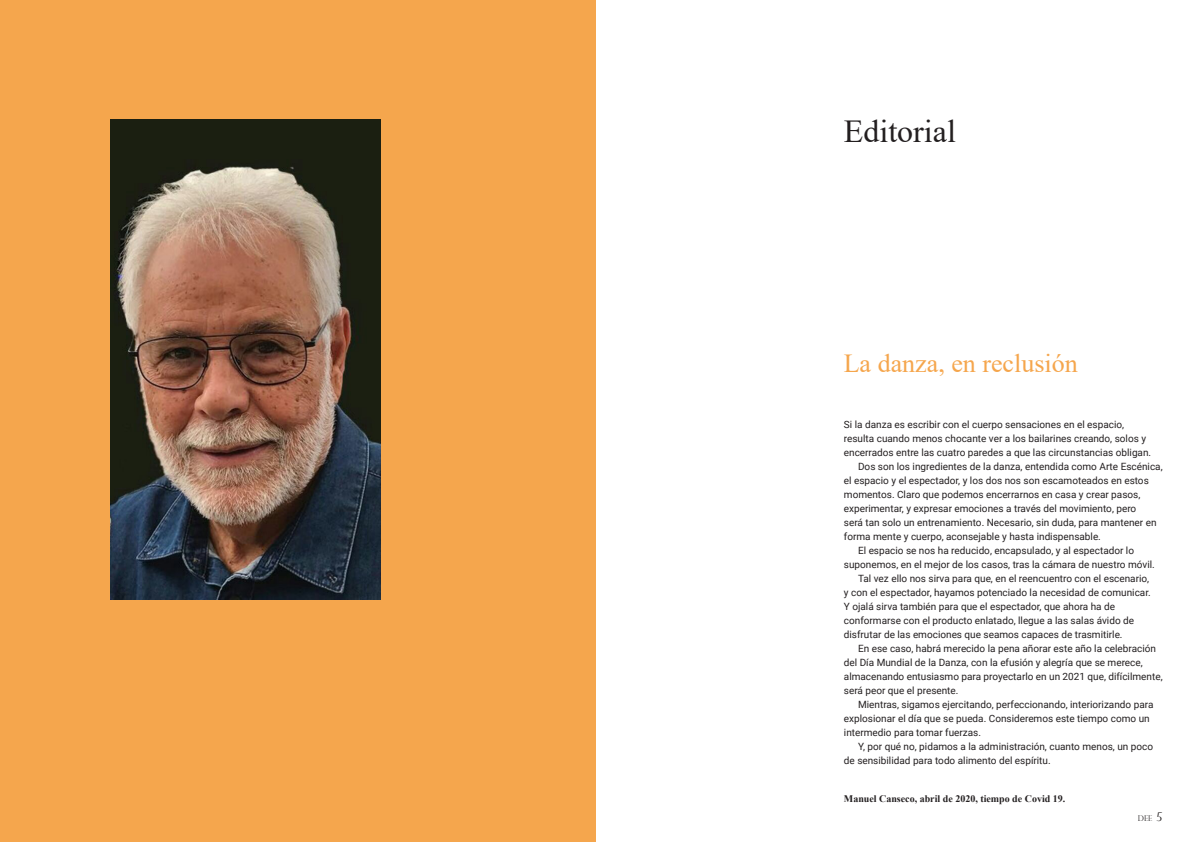
<style>
.page{position:relative;width:1191px;height:842px;background:#fff}
.page>*{position:absolute;margin:0;border:0;box-sizing:border-box;transform-origin:0 0}
.t1{font:32px "Times New Roman";color:#231f20}
.Título_artículo{font:26px "Times New Roman";color:#f5a64d}
.t2{font:10px/14px "Roboto";color:#231f20}
.t3{font:700 10px "Times New Roman";color:#231f20}
.t4{font:300 8px "Perpetua Titling";color:#231f20}
.s1{font-size:12px}
</style>
<div class="page">
<div style="left:0;top:0;width:595px;height:841px;background:#f5a64d"></div>
<img style="left:110px;top:120px;width:270px;height:480px">
<p class="t1" style="left:844px;top:108px;width:113px">Editorial</p>
<p class="Título_artículo" style="left:843px;top:345px;width:235px">La danza, en reclusión</p>
<p class="t2" style="left:844px;top:417px;width:309px">Si la danza es escribir con el cuerpo sensaciones en el espacio, resulta cuando menos chocante ver a los bailarines creando, solos y encerrados entre las cuatro paredes a que las circunstancias obligan.</p>
<p class="t2" style="left:844px;top:459px;width:320px;text-indent:14px">Dos son los ingredientes de la danza, entendida como Arte Escénica, el espacio y el espectador, y los dos nos son escamoteados en estos momentos. Claro que podemos encerrarnos en casa y crear pasos, experimentar, y expresar emociones a través del movimiento, pero<br>será tan solo un entrenamiento. Necesario, sin duda, para mantener en forma mente y cuerpo, aconsejable y hasta indispensable.</p>
<p class="t2" style="left:844px;top:543px;width:312px;text-indent:14px">El espacio se nos ha reducido, encapsulado, y al espectador lo suponemos, en el mejor de los casos, tras la cámara de nuestro móvil.</p>
<p class="t2" style="left:844px;top:571px;width:308px;text-indent:14px">Tal vez ello nos sirva para que, en el reencuentro con el escenario, y con el espectador, hayamos potenciado la necesidad de comunicar.<br>Y ojalá sirva también para que el espectador, que ahora ha de conformarse con el producto enlatado, llegue a las salas ávido de disfrutar de las emociones que seamos capaces de trasmitirle.</p>
<p class="t2" style="left:844px;top:641px;width:320px;text-indent:14px">En ese caso, habrá merecido la pena añorar este año la celebración del Día Mundial de la Danza, con la efusión y alegría que se merece, almacenando entusiasmo para proyectarlo en un 2021 que, difícilmente, será peor que el presente.</p>
<p class="t2" style="left:844px;top:697px;width:311px;text-indent:14px">Mientras, sigamos ejercitando, perfeccionando, interiorizando para explosionar el día que se pueda. Consideremos este tiempo como un intermedio para tomar fuerzas.</p>
<p class="t2" style="left:844px;top:739px;width:311px;text-indent:14px">Y, por qué no, pidamos a la administración, cuanto menos, un poco de sensibilidad para todo alimento del espíritu.</p>
<p class="t3" style="left:844px;top:791px;width:223px">Manuel Canseco, abril de 2020, tiempo de Covid 19.</p>
<p class="t4" style="left:1138px;top:813px;width:26px">DEE <span class="s1">5</span></p>
</div>
